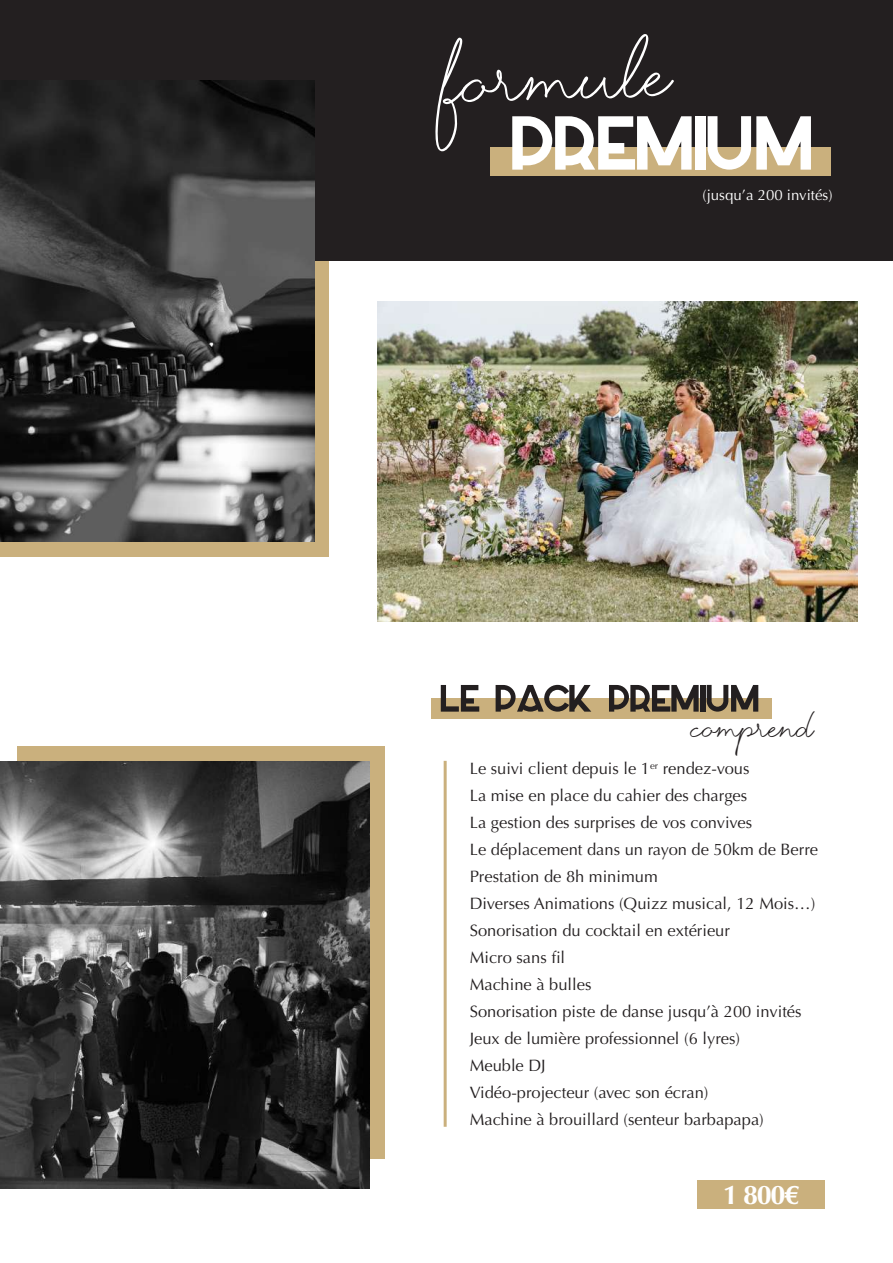
<style>
.page{position:relative;width:893px;height:1263px;background:#fff}
.page>*{position:absolute;margin:0;border:0;box-sizing:border-box;transform-origin:0 0}
.t1{font:700 102px "Azedo";letter-spacing:-.05em;color:#fff}
.t2{font:70.35px "Eternate Two";color:#fff}
.t3{font:700 51px "Azedo";letter-spacing:-.05em;color:#231f20}
.t4{font:30px "Eternate Two";color:#231f20}
.t5{font:700 27px "Optima";color:#fff}
.t6{font:16.5px/27px "Optima";color:#231f20}
.t7{font:15px "Optima";color:#fff}
</style>
<div class="page">
<div style="left:0;top:0;width:328px;height:556px;background:#cab07d"></div>
<div style="left:17px;top:746px;width:368px;height:413px;background:#cab07d"></div>
<div style="left:0;top:0;width:893px;height:260px;background:#231f20"></div>
<hr style="left:444px;top:761px;width:3px;height:366px;background:#cab07d">
<img style="left:0;top:761px;width:369px;height:428px">
<img style="left:377px;top:302px;width:480px;height:320px">
<div style="left:490px;top:147px;width:341px;height:29px;background:#cab07d"></div>
<img style="left:0;top:81px;width:315px;height:461px">
<div style="left:432px;top:698px;width:340px;height:21px;background:#cab07d"></div>
<div style="left:697px;top:1180px;width:128px;height:29px;background:#cab07d"></div>
<h2 class="t2" style="left:440px;top:38px;width:232px;rotate:-2deg">Formule</h2>
<h1 class="t1" style="left:512px;top:75px;width:310px">PREMIUM</h1>
<p class="t7" style="left:703px;top:186px;width:131px">(jusqu’a 200 invités)</p>
<h3 class="t3" style="left:441px;top:664px;width:324px">LE PACK PREMIUM</h3>
<h3 class="t4" style="left:692px;top:709px;width:124px">comprend</h3>
<p class="t6" style="left:470px;top:755px;width:350px">Le suivi client depuis le 1<sup>er</sup> rendez-vous<br>La mise en place du cahier des charges<br>La gestion des surprises de vos convives<br>Le déplacement dans un rayon de 50km de Berre Prestation de 8h minimum<br>Diverses Animations (Quizz musical, 12 Mois…)<br>Sonorisation du cocktail en extérieur<br>Micro sans fil<br>Machine à bulles<br>Sonorisation piste de danse jusqu’à 200 invités Jeux de lumière professionnel (6 lyres)<br>Meuble DJ<br>Vidéo-projecteur (avec son écran)<br>Machine à brouillard (senteur barbapapa)</p>
<h3 class="t5" style="left:723px;top:1179px;width:77px">1 800€</h3>
</div>
